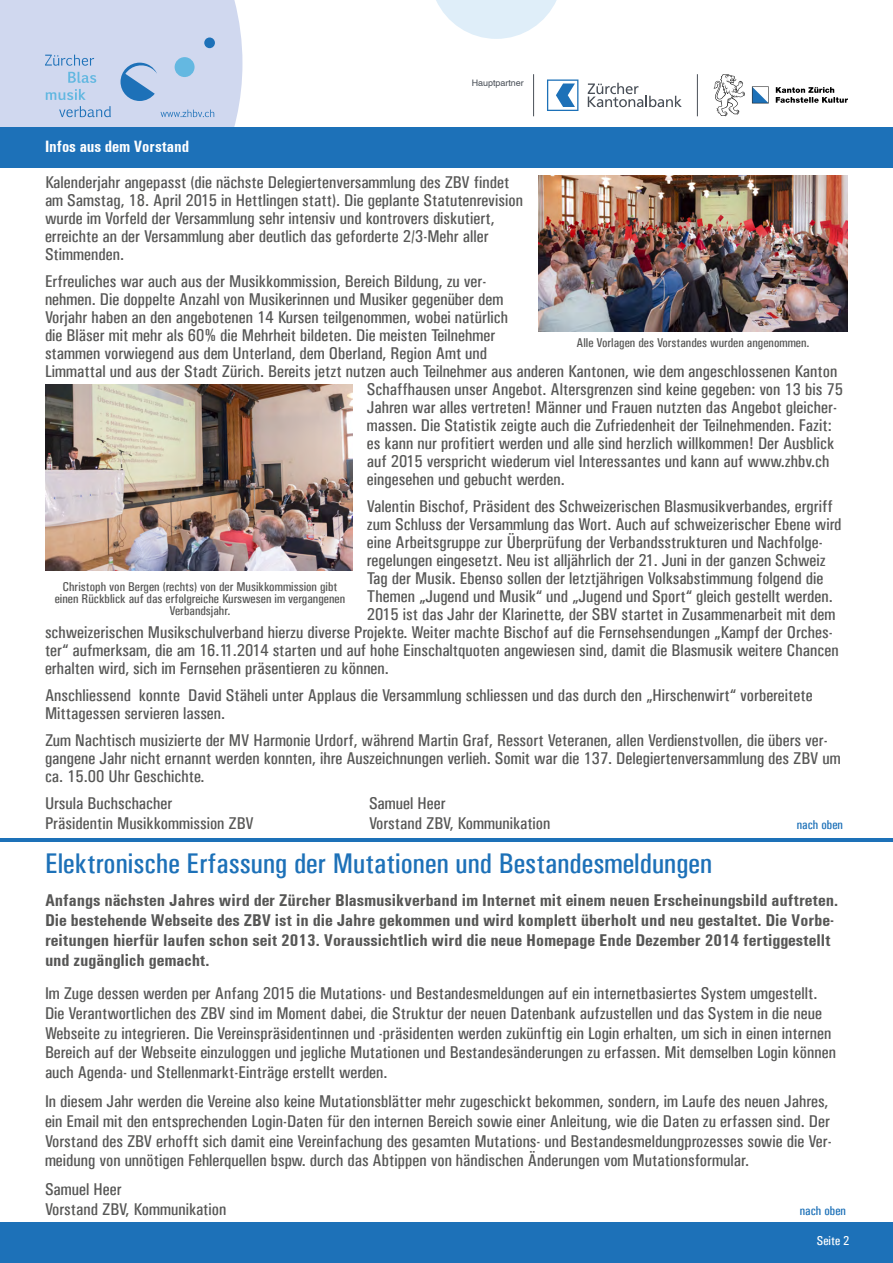
<style>
.page{position:relative;width:893px;height:1263px;background:#fff}
.page>*{position:absolute;margin:0;border:0;box-sizing:border-box;transform-origin:0 0}
.t1{font:28.5px "Univers Condensed";color:#1d71b8;scale:1.05 1}
.t2{font:17.1px/19.8px "Univers Condensed";color:#575756;scale:1.05 1}
.t3{font:700 condensed 17.1px/19.8px "Univers";color:#575756;scale:1.05 1}
.t4{font:700 condensed 16.5px "Univers";color:#fff}
.t5{font:12.9px/12px "Univers Condensed";color:#575756;text-align:center;scale:1.05 1}
.t6{font:12.9px "Univers Condensed";color:#1d71b8;scale:1.05 1}
.t7{font:12.9px "Univers Condensed";color:#fff;scale:1.05 1}
.t8{font:9px "Helvetica";color:#4a5058}
</style>
<div class="page">
<svg style="left:436px;top:0;width:121px;height:39px"></svg>
<div style="left:0;top:1223px;width:893px;height:40px;background:#1d71b8"></div>
<div style="left:0;top:128px;width:893px;height:40px;background:#1d71b8"></div>
<svg style="left:0;top:0;width:242px;height:128px;background:#c6d3ec"></svg>
<hr style="left:533px;top:74px;width:1px;height:42px;background:#4a5058">
<hr style="left:697px;top:74px;width:1px;height:42px;background:#4a5058">
<svg style="left:547px;top:79px;width:31px;height:32px"></svg>
<svg style="left:588px;top:83px;width:94px;height:24px"></svg>
<svg style="left:776px;top:87px;width:72px;height:16px"></svg>
<svg style="left:714px;top:74px;width:31px;height:42px"></svg>
<svg style="left:752px;top:87px;width:17px;height:16px"></svg>
<img style="left:539px;top:176px;width:309px;height:155px">
<hr style="left:0;top:839px;width:893px;height:3px;background:#1d71b8">
<img style="left:45px;top:385px;width:307px;height:185px">
<p class="t4" style="left:45px;top:137px;width:146px">Infos aus dem Vorstand</p>
<p class="t8" style="left:472px;top:77px;width:54px">Hauptpartner</p>
<p class="t2" style="left:45px;top:173px;width:457px;line-height:18px">Kalenderjahr angepasst (die nächste Delegiertenversammlung des ZBV findet am Samstag, 18. April 2015 in Hettlingen statt). Die geplante Statutenrevision wurde im Vorfeld der Versammlung sehr intensiv und kontrovers diskutiert, erreichte an der Versammlung aber deutlich das geforderte 2/3-Mehr aller Stimmenden.</p>
<p class="t2" style="left:45px;top:271px;width:422px">Erfreuliches war auch aus der Musikkommission, Bereich Bildung, zu ver-</p>
<p class="t2" style="left:45px;top:289px;width:438px">nehmen. Die doppelte Anzahl von Musikerinnen und Musiker gegenüber dem</p>
<p class="t2" style="left:45px;top:307px;width:443px">Vorjahr haben an den angebotenen 14 Kursen teilgenommen, wobei natürlich</p>
<p class="t2" style="left:45px;top:325px;width:430px">die Bläser mit mehr als 60% die Mehrheit bildeten. Die meisten Teilnehmer</p>
<p class="t2" style="left:45px;top:343px;width:423px">stammen vorwiegend aus dem Unterland, dem Oberland, Region Amt und</p>
<p class="t2" style="left:45px;top:361px;width:756px">Limmattal und aus der Stadt Zürich. Bereits jetzt nutzen auch Teilnehmer aus anderen Kantonen, wie dem angeschlossenen Kanton</p>
<p class="t2" style="left:367px;top:379px;width:455px">Schaffhausen unser Angebot. Altersgrenzen sind keine gegeben: von 13 bis 75</p>
<p class="t2" style="left:367px;top:397px;width:449px">Jahren war alles vertreten! Männer und Frauen nutzten das Angebot gleicher-</p>
<p class="t2" style="left:367px;top:415px;width:444px">massen. Die Statistik zeigte auch die Zufriedenheit der Teilnehmenden. Fazit:</p>
<p class="t2" style="left:367px;top:433px;width:447px">es kann nur profitiert werden und alle sind herzlich willkommen! Der Ausblick</p>
<p class="t2" style="left:367px;top:451px;width:442px">auf 2015 verspricht wiederum viel Interessantes und kann auf www.zhbv.ch</p>
<p class="t2" style="left:367px;top:469px;width:190px">eingesehen und gebucht werden.</p>
<p class="t2" style="left:367px;top:496px;width:445px">Valentin Bischof, Präsident des Schweizerischen Blasmusikverbandes, ergriff</p>
<p class="t2" style="left:367px;top:514px;width:454px">zum Schluss der Versammlung das Wort. Auch auf schweizerischer Ebene wird</p>
<p class="t2" style="left:367px;top:532px;width:436px">eine Arbeitsgruppe zur Überprüfung der Verbandsstrukturen und Nachfolge-</p>
<p class="t2" style="left:367px;top:550px;width:438px">regelungen eingesetzt. Neu ist alljährlich der 21. Juni in der ganzen Schweiz</p>
<p class="t2" style="left:367px;top:568px;width:436px">Tag der Musik. Ebenso sollen der letztjährigen Volksabstimmung folgend die</p>
<p class="t2" style="left:367px;top:586px;width:445px">Themen „Jugend und Musik“ und „Jugend und Sport“ gleich gestellt werden.</p>
<p class="t2" style="left:367px;top:604px;width:447px">2015 ist das Jahr der Klarinette, der SBV startet in Zusammenarbeit mit dem</p>
<p class="t2" style="left:45px;top:622px;width:752px">schweizerischen Musikschulverband hierzu diverse Projekte. Weiter machte Bischof auf die Fernsehsendungen „Kampf der Orches-</p>
<p class="t2" style="left:45px;top:640px;width:757px">ter“ aufmerksam, die am 16.11.2014 starten und auf hohe Einschaltquoten angewiesen sind, damit die Blasmusik weitere Chancen</p>
<p class="t2" style="left:45px;top:658px;width:329px">erhalten wird, sich im Fernsehen präsentieren zu können.</p>
<p class="t2" style="left:45px;top:686px;width:733px;line-height:18px">Anschliessend konnte David Stäheli unter Applaus die Versammlung schliessen und das durch den „Hirschenwirt“ vorbereitete<br>Mittagessen servieren lassen.</p>
<p class="t2" style="left:45px;top:731px;width:759px;line-height:18px">Zum Nachtisch musizierte der MV Harmonie Urdorf, während Martin Graf, Ressort Veteranen, allen Verdienstvollen, die übers ver&shy;gangene Jahr nicht ernannt werden konnten, ihre Auszeichnungen verlieh. Somit war die 137. Delegiertenversammlung des ZBV um ca. 15.00 Uhr Geschichte.</p>
<p class="t2" style="left:45px;top:793px;width:123px">Ursula Buchschacher</p>
<p class="t2" style="left:369px;top:793px;width:75px">Samuel Heer</p>
<p class="t2" style="left:45px;top:813px;width:200px">Präsidentin Musikkommission ZBV</p>
<p class="t2" style="left:369px;top:813px;width:174px">Vorstand ZBV, Kommunikation</p>
<p class="t6" style="left:797px;top:817px;width:46px">nach oben</p>
<p class="t5" style="left:576px;top:337px;width:224px">Alle Vorlagen des Vorstandes wurden angenommen.</p>
<p class="t5" style="left:55px;top:581px;width:278px">Christoph von Bergen (rechts) von der Musikkommission gibt einen Rückblick auf das erfolgreiche Kurswesen im vergangenen<br>Verbandsjahr.</p>
<h1 class="t1" style="left:45px;top:846px;width:637px">Elektronische Erfassung der Mutationen und Bestandesmeldungen</h1>
<p class="t3" style="left:45px;top:890px;width:757px">Anfangs nächsten Jahres wird der Zürcher Blasmusikverband im Internet mit einem neuen Erscheinungsbild auftreten.<br>Die bestehende Webseite des ZBV ist in die Jahre gekommen und wird komplett überholt und neu gestaltet. Die Vorbe&shy;reitungen hierfür laufen schon seit 2013. Voraussichtlich wird die neue Homepage Ende Dezember 2014 fertiggestellt und zugänglich gemacht.</p>
<p class="t2" style="left:45px;top:983px;width:755px">Im Zuge dessen werden per Anfang 2015 die Mutations- und Bestandesmeldungen auf ein internetbasiertes System umgestellt.<br>Die Verantwortlichen des ZBV sind im Moment dabei, die Struktur der neuen Datenbank aufzustellen und das System in die neue Webseite zu integrieren. Die Vereinspräsidentinnen und -präsidenten werden zukünftig ein Login erhalten, um sich in einen internen Bereich auf der Webseite einzuloggen und jegliche Mutationen und Bestandesänderungen zu erfassen. Mit demselben Login können auch Agenda- und Stellenmarkt-Einträge erstellt werden.</p>
<p class="t2" style="left:45px;top:1091px;width:751px">In diesem Jahr werden die Vereine also keine Mutationsblätter mehr zugeschickt bekommen, sondern, im Laufe des neuen Jahres, ein Email mit den entsprechenden Login-Daten für den internen Bereich sowie einer Anleitung, wie die Daten zu erfassen sind. Der Vorstand des ZBV erhofft sich damit eine Vereinfachung des gesamten Mutations- und Bestandesmeldungprozesses sowie die Ver&shy;meidung von unnötigen Fehlerquellen bspw. durch das Abtippen von händischen Änderungen vom Mutationsformular.</p>
<p class="t2" style="left:45px;top:1179px;width:174px">Samuel Heer<br>Vorstand ZBV, Kommunikation</p>
<p class="t6" style="left:800px;top:1203px;width:46px">nach oben</p>
<p class="t7" style="left:817px;top:1233px;width:33px">Seite 2</p>
</div>
